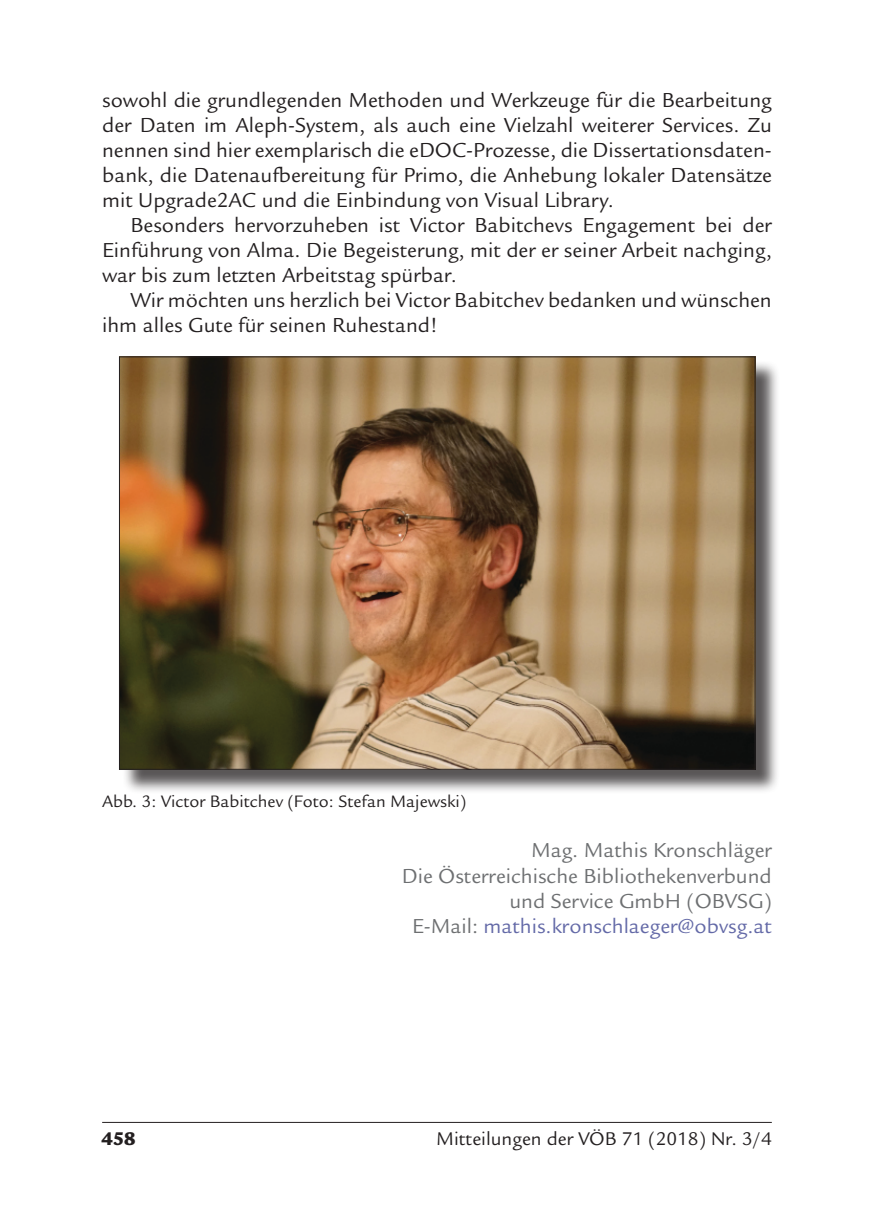
<style>
.page{position:relative;width:874px;height:1225px;background:#fff}
.page>*{position:absolute;margin:0;border:0;box-sizing:border-box;transform-origin:0 0}
.Absatz_eingerückt{font:22px/25px "Legacy Sans";color:#231f20;text-align:justify}
.Absatz_nicht_eingerü{font:22px "Legacy Sans";color:#6d6f71}
.Absatz_nicht_eingerü-2{font:22px "Legacy Sans";color:#6369a7}
.t1{font:20px "Legacy Sans";color:#231f20}
.t2{font:900 20px "Legacy Sans";color:#231f20}
.Absatz_nicht_eingerü-3{font:18px "Legacy Sans";color:#231f20}
.s1{color:#6d6f71}
</style>
<div class="page">
<hr style="left:102px;top:1122px;width:669px;height:1px;background:#231f20">
<div style="left:122px;top:360px;width:657px;height:434px;background:#231f20;opacity:.75"></div>
<img style="left:121px;top:359px;width:632px;height:408px">
<p class="Absatz_eingerückt" style="left:102px;top:88px;width:670px">sowohl die grundlegenden Methoden und Werkzeuge für die Bearbeitung der Daten im Aleph-System, als auch eine Vielzahl weiterer Services. Zu nennen sind hier exemplarisch die eDOC-Prozesse, die Dissertationsdaten&shy;bank, die Datenaufbereitung für Primo, die Anhebung lokaler Datensätze mit Upgrade2AC und die Einbindung von Visual Library.</p>
<p class="Absatz_eingerückt" style="left:102px;top:213px;width:670px;text-indent:28px">Besonders hervorzuheben ist Victor Babitchevs Engagement bei der Einführung von Alma. Die Begeisterung, mit der er seiner Arbeit nachging, war bis zum letzten Arbeitstag spürbar.</p>
<p class="Absatz_eingerückt" style="left:102px;top:288px;width:670px;text-indent:28px">Wir möchten uns herzlich bei Victor Babitchev bedanken und wünschen ihm alles Gute für seinen Ruhestand!</p>
<p class="Absatz_nicht_eingerü-3" style="left:102px;top:791px;width:365px">Abb. 3: Victor Babitchev (Foto: Stefan Majewski)</p>
<p class="Absatz_nicht_eingerü" style="left:531px;top:838px;width:242px">Mag. Mathis Kronschläger</p>
<p class="Absatz_nicht_eingerü" style="left:401px;top:863px;width:371px">Die Österreichische Bibliothekenverbund</p>
<p class="Absatz_nicht_eingerü" style="left:509px;top:888px;width:264px">und Service GmbH (OBVSG)</p>
<p class="Absatz_nicht_eingerü-2" style="left:412px;top:913px;width:361px"><span class="s1">E-Mail:</span> mathis.kronschlaeger@obvsg.at</p>
<p class="t2" style="left:101px;top:1127px;width:36px">458</p>
<p class="t1" style="left:436px;top:1127px;width:337px">Mitteilungen der VÖB 71 (2018) Nr. 3/4</p>
</div>
